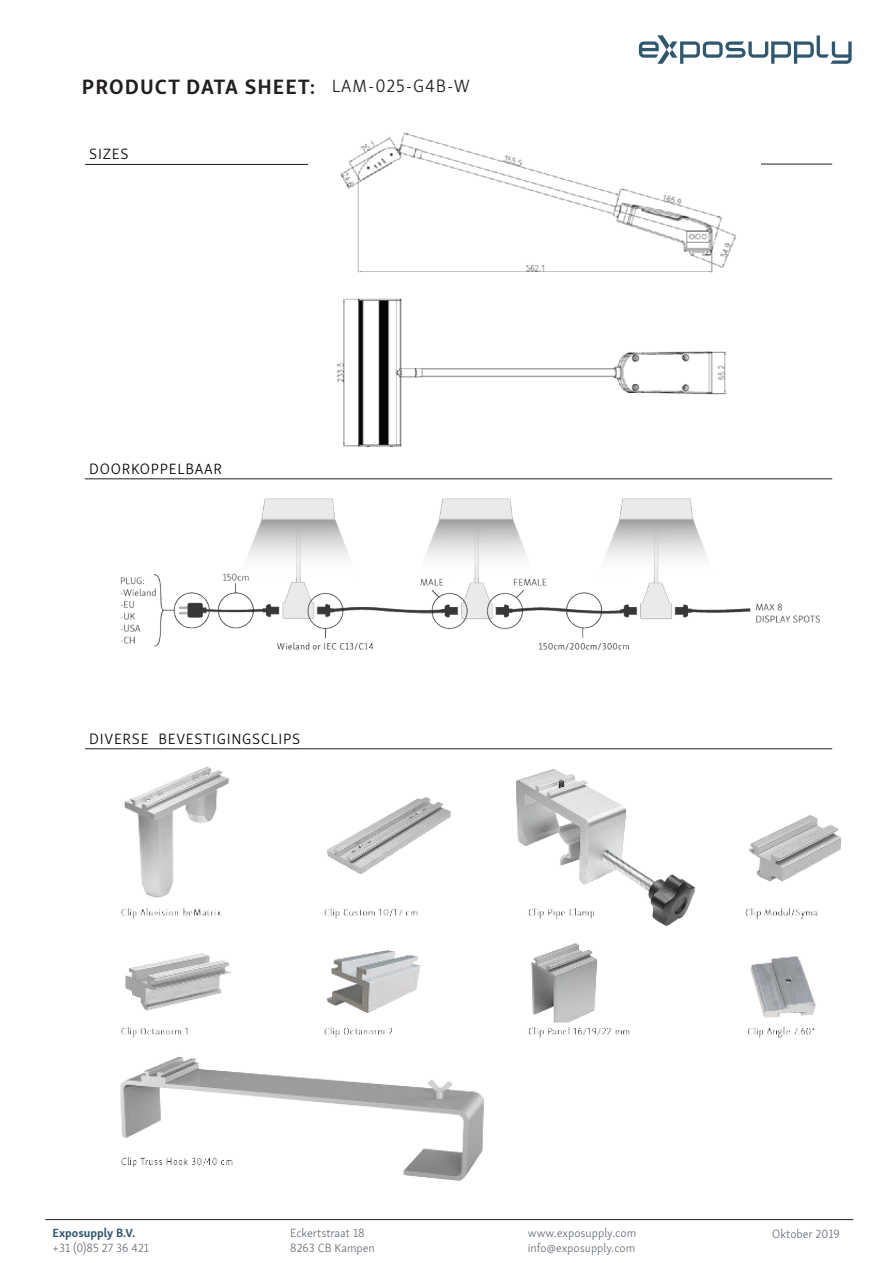
<style>
.page{position:relative;width:893px;height:1263px;background:#fff}
.page>*{position:absolute;margin:0;border:0;box-sizing:border-box;transform-origin:0 0}
.t1{font:700 21px "Skolar Sans Latn";letter-spacing:.05em;color:#231f20}
.t2{font:300 15px "Skolar Sans Latn";letter-spacing:.05em;color:#000}
.t3{font:300 12px/15px "Skolar Sans Latn";color:#69717b}
.t4{font:700 12px "Skolar Sans Latn";color:#30576e}
.s1{font-weight:300;font-size:18px}
</style>
<div class="page">
<hr style="left:45px;top:1219px;width:808px;height:1px;background:#231f20">
<svg style="left:639px;top:35px;width:213px;height:29px"></svg>
<img style="left:120px;top:498px;width:700px;height:153px">
<img style="left:120px;top:767px;width:721px;height:414px">
<hr style="left:85px;top:164px;width:257px;height:1px;background:#231f20">
<hr style="left:85px;top:479px;width:747px;height:1px;background:#231f20">
<hr style="left:85px;top:748px;width:747px;height:1px;background:#231f20">
<hr style="left:575px;top:164px;width:257px;height:1px;background:#231f20">
<img style="left:308px;top:132px;width:452px;height:315px">
<h1 class="t1" style="left:82px;top:76px;width:390px">PRODUCT DATA SHEET: <span class="s1">LAM-025-G4B-W</span></h1>
<p class="t2" style="left:89px;top:147px;width:41px">SIZES</p>
<p class="t2" style="left:89px;top:462px;width:134px">DOORKOPPELBAAR</p>
<p class="t2" style="left:89px;top:732px;width:212px">DIVERSE BEVESTIGINGSCLIPS</p>
<p class="t3" style="left:290px;top:1225px;width:86px">Eckertstraat 18<br>8263 CB Kampen</p>
<p class="t3" style="left:528px;top:1225px;width:110px">www.exposupply.com info@exposupply.com</p>
<p class="t4" style="left:53px;top:1226px;width:84px">Exposupply B.V.</p>
<p class="t3" style="left:772px;top:1226px;width:69px">Oktober 2019</p>
<p class="t3" style="left:53px;top:1240px;width:98px">+31 (0)85 27 36 421</p>
</div>
